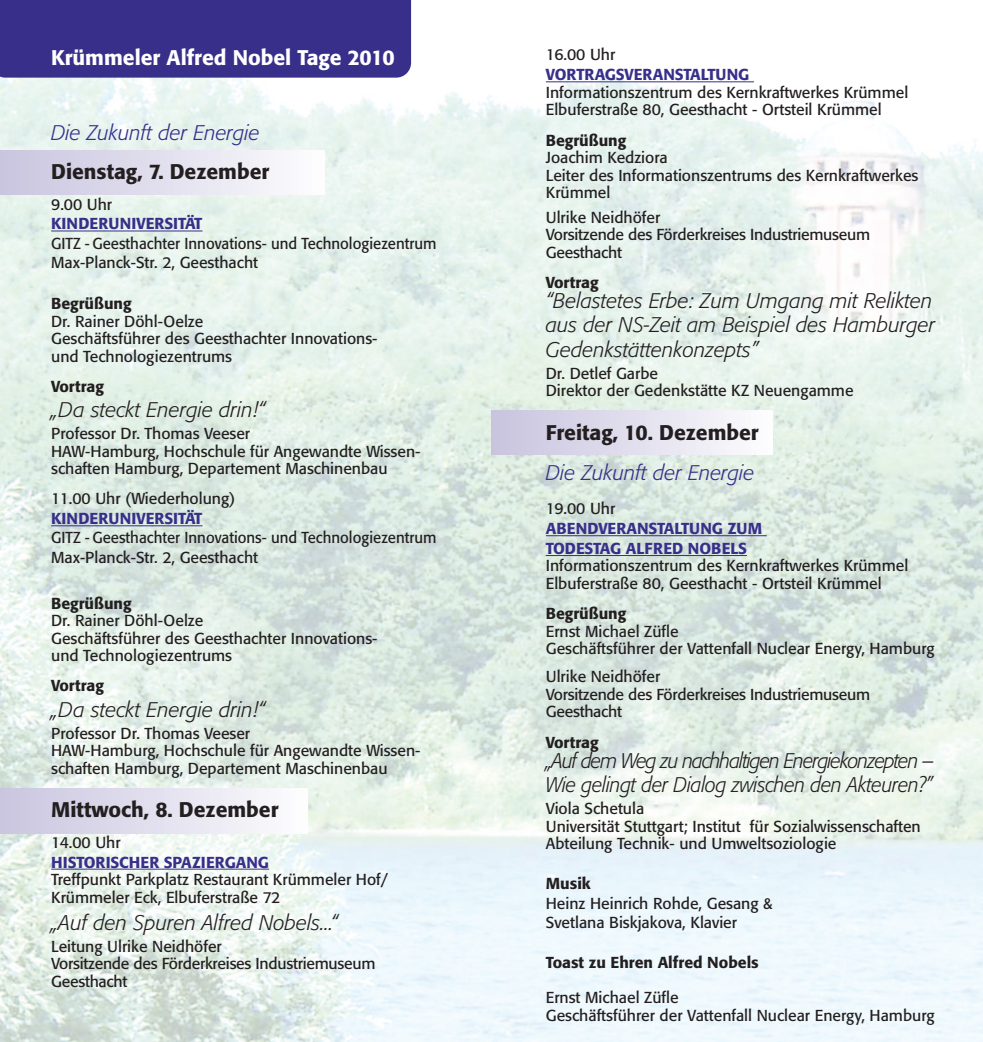
<style>
.page{position:relative;width:983px;height:1042px;background:#fff}
.page>*{position:absolute;margin:0;border:0;box-sizing:border-box;transform-origin:0 0}
.t1{font:italic 300 21px/24.5px "Formata";color:#231f20}
.t2{font:italic 300 21px/24.5px "Formata";letter-spacing:-.05em;color:#231f20;scale:.95 1}
.t3{font:500 21px "Formata";color:#231f20}
.t4{font:italic 300 21px "Formata";color:#382f8a}
.t5{font:500 21px "Formata";color:#fff}
.t6{font:15.75px/17.5px "Formata";color:#231f20}
.t7{font:15.75px/19.2px "Formata";color:#231f20;scale:.95 1}
.t8{font:500 15.75px/19.8px "Formata";color:#382f8a}
.t9{font:500 15.75px "Formata";color:#231f20}
</style>
<div class="page">
<img style="left:0;top:0;width:982px;height:1042px">
<div style="left:0;top:0;width:411px;height:78px;background:#382f8a"></div>
<div style="left:0;top:150px;width:324px;height:45px;background:linear-gradient(to right,#c9c4df,#fcfcfd)"></div>
<div style="left:0;top:789px;width:308px;height:44px;background:linear-gradient(to right,#c9c5e0,#fcfdfd)"></div>
<div style="left:491px;top:410px;width:281px;height:45px;background:linear-gradient(to right,#c8c3df,#fcfcfd)"></div>
<hr style="left:51px;top:231px;width:151px;height:1px;background:#382f8a">
<hr style="left:51px;top:525px;width:151px;height:1px;background:#382f8a">
<hr style="left:51px;top:869px;width:218px;height:1px;background:#382f8a">
<hr style="left:545px;top:81px;width:208px;height:1px;background:#382f8a">
<hr style="left:545px;top:535px;width:221px;height:1px;background:#382f8a">
<hr style="left:545px;top:555px;width:201px;height:1px;background:#382f8a">
<h1 class="t5" style="left:51px;top:48px;width:345px">Krümmeler Alfred Nobel Tage 2010</h1>
<h1 class="t4" style="left:51px;top:123px;width:210px">Die Zukunft der Energie</h1>
<h1 class="t3" style="left:51px;top:163px;width:220px">Dienstag, 7. Dezember</h1>
<p class="t6" style="left:51px;top:197px;width:62px">9.00 Uhr</p>
<p class="t8" style="left:51px;top:215px;width:153px">KINDERUNIVERSITÄT</p>
<p class="t7" style="left:51px;top:235px;width:407px">GITZ - Geesthachter Innovations- und Technologiezentrum<br>Max-Planck-Str. 2, Geesthacht</p>
<p class="t9" style="left:51px;top:297px;width:82px">Begrüßung</p>
<p class="t6" style="left:51px;top:313px;width:328px">Dr. Rainer Döhl-Oelze<br>Geschäftsführer des Geesthachter Innovations&shy;und Technologiezentrums</p>
<p class="t9" style="left:51px;top:379px;width:54px">Vortrag</p>
<h1 class="t1" style="left:51px;top:399px;width:216px">„Da steckt Energie drin!“</h1>
<p class="t6" style="left:51px;top:426px;width:371px">Professor Dr. Thomas Veeser<br>HAW-Hamburg, Hochschule für Angewandte Wissen&shy;schaften Hamburg, Departement Maschinenbau</p>
<p class="t6" style="left:51px;top:491px;width:186px">11.00 Uhr (Wiederholung)</p>
<p class="t8" style="left:51px;top:510px;width:153px">KINDERUNIVERSITÄT</p>
<p class="t7" style="left:51px;top:530px;width:407px">GITZ - Geesthachter Innovations- und Technologiezentrum<br>Max-Planck-Str. 2, Geesthacht</p>
<p class="t9" style="left:51px;top:596px;width:82px">Begrüßung</p>
<p class="t6" style="left:51px;top:613px;width:328px">Dr. Rainer Döhl-Oelze<br>Geschäftsführer des Geesthachter Innovations&shy;und Technologiezentrums</p>
<p class="t9" style="left:51px;top:679px;width:54px">Vortrag</p>
<h1 class="t1" style="left:51px;top:698px;width:216px">„Da steckt Energie drin!“</h1>
<p class="t6" style="left:51px;top:725px;width:371px">Professor Dr. Thomas Veeser<br>HAW-Hamburg, Hochschule für Angewandte Wissen&shy;schaften Hamburg, Departement Maschinenbau</p>
<h1 class="t3" style="left:51px;top:801px;width:229px">Mittwoch, 8. Dezember</h1>
<p class="t6" style="left:51px;top:835px;width:71px">14.00 Uhr</p>
<p class="t8" style="left:51px;top:853px;width:219px">HISTORISCHER SPAZIERGANG</p>
<p class="t6" style="left:51px;top:872px;width:338px">Treffpunkt Parkplatz Restaurant Krümmeler Hof/<br>Krümmeler Eck, Elbuferstraße 72</p>
<h1 class="t1" style="left:51px;top:911px;width:288px">„Auf den Spuren Alfred Nobels...“</h1>
<p class="t6" style="left:51px;top:938px;width:326px">Leitung Ulrike Neidhöfer<br>Vorsitzende des Förderkreises Industriemuseum<br>Geesthacht</p>
<p class="t6" style="left:545px;top:47px;width:71px">16.00 Uhr</p>
<p class="t8" style="left:545px;top:66px;width:205px">VORTRAGSVERANSTALTUNG</p>
<p class="t6" style="left:545px;top:85px;width:364px">Informationszentrum des Kernkraftwerkes Krümmel<br>Elbuferstraße 80, Geesthacht - Ortsteil Krümmel</p>
<p class="t9" style="left:545px;top:133px;width:82px">Begrüßung</p>
<p class="t6" style="left:545px;top:150px;width:374px">Joachim Kedziora<br>Leiter des Informationszentrums des Kernkraftwerkes<br>Krümmel</p>
<p class="t6" style="left:545px;top:210px;width:326px">Ulrike Neidhöfer<br>Vorsitzende des Förderkreises Industriemuseum<br>Geesthacht</p>
<p class="t9" style="left:545px;top:276px;width:54px">Vortrag</p>
<h1 class="t1" style="left:545px;top:290px;width:391px">“Belastetes Erbe: Zum Umgang mit Relikten aus der NS-Zeit am Beispiel des Hamburger<br>Gedenkstättenkonzepts”</h1>
<p class="t6" style="left:545px;top:366px;width:309px">Dr. Detlef Garbe<br>Direktor der Gedenkstätte KZ Neuengamme</p>
<h1 class="t3" style="left:545px;top:424px;width:214px">Freitag, 10. Dezember</h1>
<h1 class="t4" style="left:545px;top:463px;width:210px">Die Zukunft der Energie</h1>
<p class="t6" style="left:545px;top:501px;width:71px">19.00 Uhr</p>
<p class="t8" style="left:545px;top:520px;width:218px">ABENDVERANSTALTUNG ZUM<br>TODESTAG ALFRED NOBELS</p>
<p class="t6" style="left:545px;top:558px;width:364px">Informationszentrum des Kernkraftwerkes Krümmel<br>Elbuferstraße 80, Geesthacht - Ortsteil Krümmel</p>
<p class="t9" style="left:545px;top:607px;width:82px">Begrüßung</p>
<p class="t6" style="left:545px;top:624px;width:390px">Ernst Michael Züfle<br>Geschäftsführer der Vattenfall Nuclear Energy, Hamburg</p>
<p class="t6" style="left:545px;top:669px;width:326px">Ulrike Neidhöfer<br>Vorsitzende des Förderkreises Industriemuseum<br>Geesthacht</p>
<p class="t9" style="left:545px;top:735px;width:54px">Vortrag</p>
<h1 class="t2" style="left:545px;top:749px;width:410px">„Auf dem Weg zu nachhaltigen Energiekonzepten –<br>Wie gelingt der Dialog zwischen den Akteuren?”</h1>
<p class="t6" style="left:545px;top:801px;width:376px">Viola Schetula<br>Universität Stuttgart; Institut für Sozialwissenschaften<br>Abteilung Technik- und Umweltsoziologie</p>
<p class="t9" style="left:545px;top:876px;width:46px">Musik</p>
<p class="t6" style="left:545px;top:894px;width:228px;line-height:19.8px">Heinz Heinrich Rohde, Gesang &amp;<br>Svetlana Biskjakova, Klavier</p>
<p class="t9" style="left:545px;top:955px;width:214px">Toast zu Ehren Alfred Nobels</p>
<p class="t6" style="left:545px;top:990px;width:390px">Ernst Michael Züfle<br>Geschäftsführer der Vattenfall Nuclear Energy, Hamburg</p>
</div>
